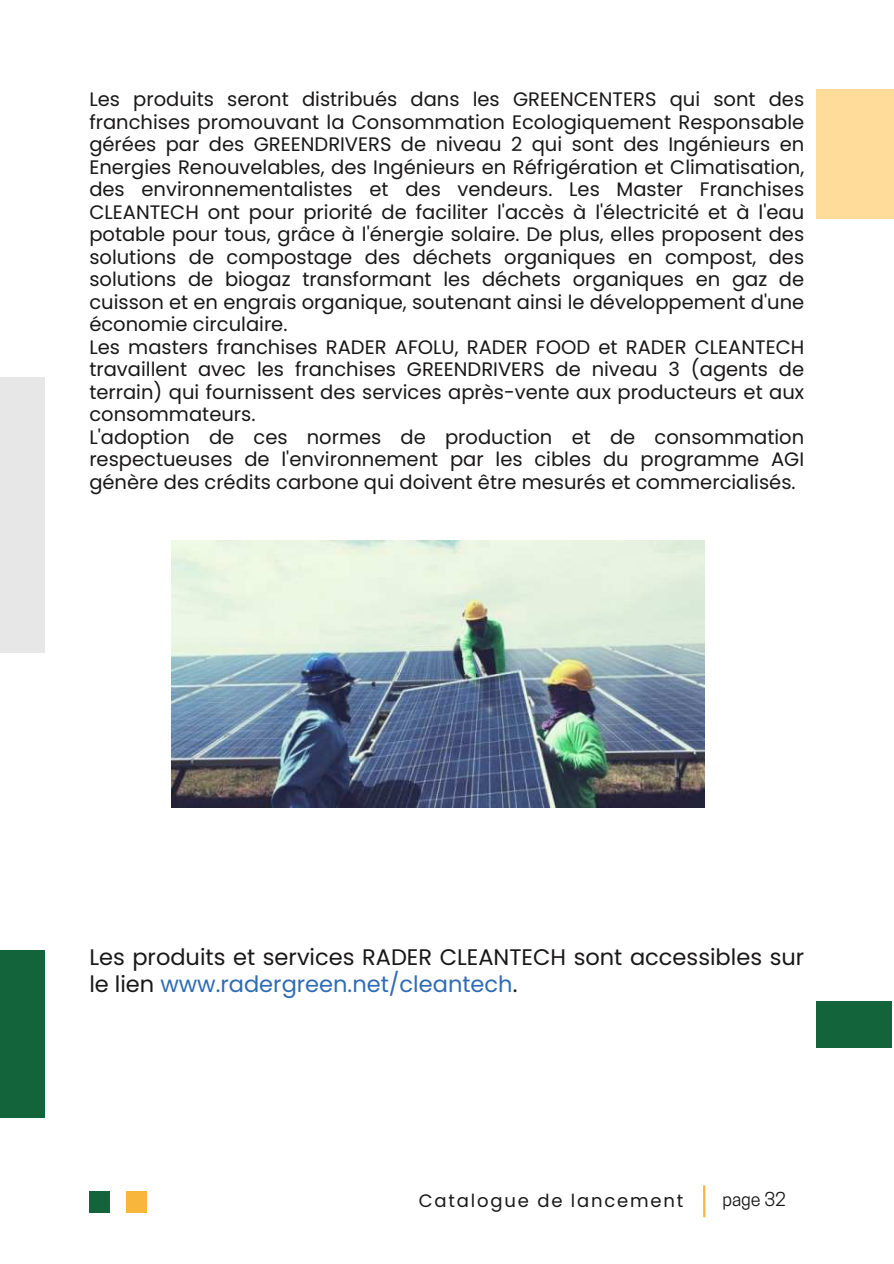
<style>
.page{position:relative;width:894px;height:1264px;background:#fff}
.page>*{position:absolute;margin:0;border:0;box-sizing:border-box;transform-origin:0 0}
.t1{font:22.5px/27px "Poppins";color:#191717}
.t2{font:19.5px/22.5px "Poppins";color:#191717}
.t3{font:18px "Poppins";letter-spacing:.1em;color:#191717}
.t4{font:18px "Cooper Hewitt";color:#191717}
.s1{color:#2f6bb3}
</style>
<div class="page">
<hr style="left:702px;top:1185px;width:3px;height:32px;background:#f8b63c">
<div style="left:127px;top:1190px;width:20px;height:22px;background:#f8b63c"></div>
<div style="left:89px;top:1190px;width:21px;height:22px;background:#13643b"></div>
<div style="left:815px;top:89px;width:78px;height:130px;background:#ffdc9a"></div>
<div style="left:0;top:377px;width:44px;height:276px;background:#e7e7e7"></div>
<div style="left:0;top:950px;width:44px;height:167px;background:#13643b"></div>
<div style="left:815px;top:1001px;width:76px;height:46px;background:#13643b"></div>
<img style="left:172px;top:540px;width:532px;height:267px">
<p class="t2" style="left:89px;top:88px;width:716px">Les produits seront distribués dans les GREENCENTERS qui sont des franchises promouvant la Consommation Ecologiquement Responsable gérées par des GREENDRIVERS de niveau 2 qui sont des Ingénieurs en Energies Renouvelables, des Ingénieurs en Réfrigération et Climatisation, des environnementalistes et des vendeurs. Les Master Franchises CLEANTECH ont pour priorité de faciliter l'accès à l'électricité et à l'eau potable pour tous, grâce à l'énergie solaire. De plus, elles proposent des solutions de compostage des déchets organiques en compost, des solutions de biogaz transformant les déchets organiques en gaz de cuisson et en engrais organique, soutenant ainsi le développement d'une économie circulaire.<br>Les masters franchises RADER AFOLU, RADER FOOD et RADER CLEANTECH travaillent avec les franchises GREENDRIVERS de niveau 3 (agents de terrain) qui fournissent des services après-vente aux producteurs et aux consommateurs.<br>L'adoption de ces normes de production et de consommation respectueuses de l'environnement par les cibles du programme AGI génère des crédits carbone qui doivent être mesurés et commercialisés.</p>
<p class="t1" style="left:89px;top:943px;width:716px">Les produits et services RADER CLEANTECH sont accessibles sur le lien <span class="s1">www.radergreen.net/cleantech</span>.</p>
<p class="t3" style="left:419px;top:1190px;width:266px">Catalogue de lancement</p>
<p class="t4" style="left:722px;top:1188px;width:65px">page 32</p>
</div>
